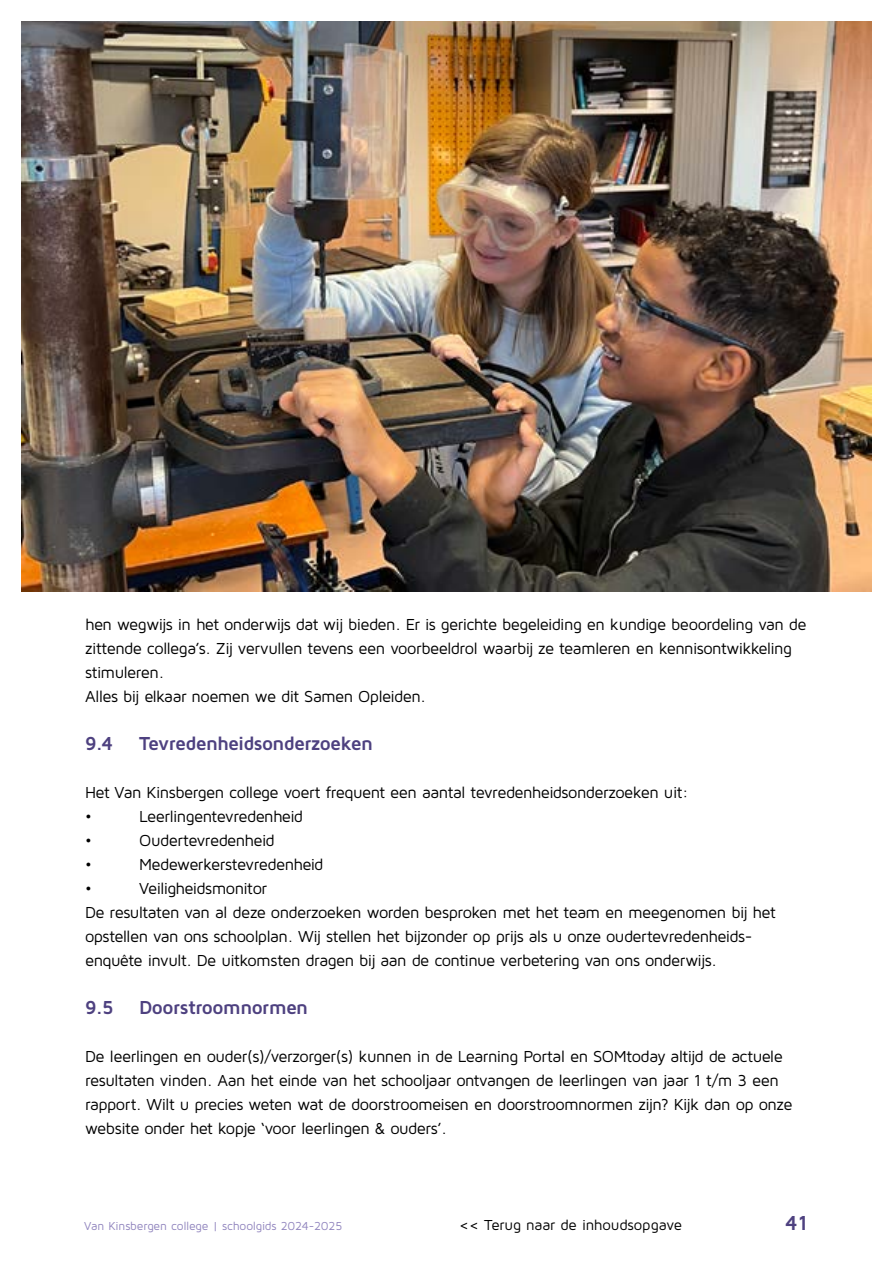
<style>
.page{position:relative;width:893px;height:1276px;background:#fff}
.page>*{position:absolute;margin:0;border:0;box-sizing:border-box;transform-origin:0 0}
.t1{font:700 21px "Maven Pro";color:#4e4180}
.t2{font:700 19.5px "Maven Pro";letter-spacing:-.035em;color:#4e4180}
.t3{font:16.5px/24px "Maven Pro";letter-spacing:-.035em;color:#000}
.t4{font:15px "Maven Pro";letter-spacing:-.015em;color:#000}
.t5{font:12px "Maven Pro";letter-spacing:-.015em;color:#9185be}
</style>
<div class="page">
<img style="left:21px;top:21px;width:851px;height:570px">
<p class="t3" style="left:85px;top:612px;width:723px">hen wegwijs in het onderwijs dat wij bieden. Er is gerichte begeleiding en kundige beoordeling van de zittende collega’s. Zij vervullen tevens een voorbeeldrol waarbij ze teamleren en kennisontwikkeling stimuleren.<br>Alles bij elkaar noemen we dit Samen Opleiden.</p>
<p class="t2" style="left:85px;top:731px;width:30px">9.4</p>
<p class="t2" style="left:139px;top:731px;width:236px">Tevredenheidsonderzoeken</p>
<p class="t3" style="left:85px;top:780px;width:605px">Het Van Kinsbergen college voert frequent een aantal tevredenheidsonderzoeken uit: •</p>
<p class="t3" style="left:139px;top:804px;width:166px">Leerlingentevredenheid</p>
<p class="t3" style="left:85px;top:828px;width:8px">•</p>
<p class="t3" style="left:139px;top:828px;width:137px">Oudertevredenheid</p>
<p class="t3" style="left:85px;top:852px;width:8px">•</p>
<p class="t3" style="left:139px;top:852px;width:186px">Medewerkerstevredenheid</p>
<p class="t3" style="left:85px;top:876px;width:8px">•</p>
<p class="t3" style="left:85px;top:876px;width:692px;text-indent:54px">Veiligheidsmonitor<br>De resultaten van al deze onderzoeken worden besproken met het team en meegenomen bij het opstellen van ons schoolplan. Wij stellen het bijzonder op prijs als u onze oudertevredenheids&shy;enquête invult. De uitkomsten dragen bij aan de continue verbetering van ons onderwijs.</p>
<p class="t2" style="left:85px;top:995px;width:30px">9.5</p>
<p class="t2" style="left:139px;top:995px;width:171px">Doorstroomnormen</p>
<p class="t3" style="left:85px;top:1044px;width:709px">De leerlingen en ouder(s)/verzorger(s) kunnen in de Learning Portal en SOMtoday altijd de actuele resultaten vinden. Aan het einde van het schooljaar ontvangen de leerlingen van jaar 1 t/m 3 een rapport. Wilt u precies weten wat de doorstroomeisen en doorstroomnormen zijn? Kijk dan op onze website onder het kopje ‘voor leerlingen &amp; ouders’.</p>
<p class="t5" style="left:84px;top:1218px;width:260px">Van Kinsbergen college | schoolgids 2024-2025</p>
<p class="t4" style="left:459px;top:1216px;width:224px">&lt;&lt; Terug naar de inhoudsopgave</p>
<p class="t1" style="left:785px;top:1210px;width:24px">41</p>
</div>
